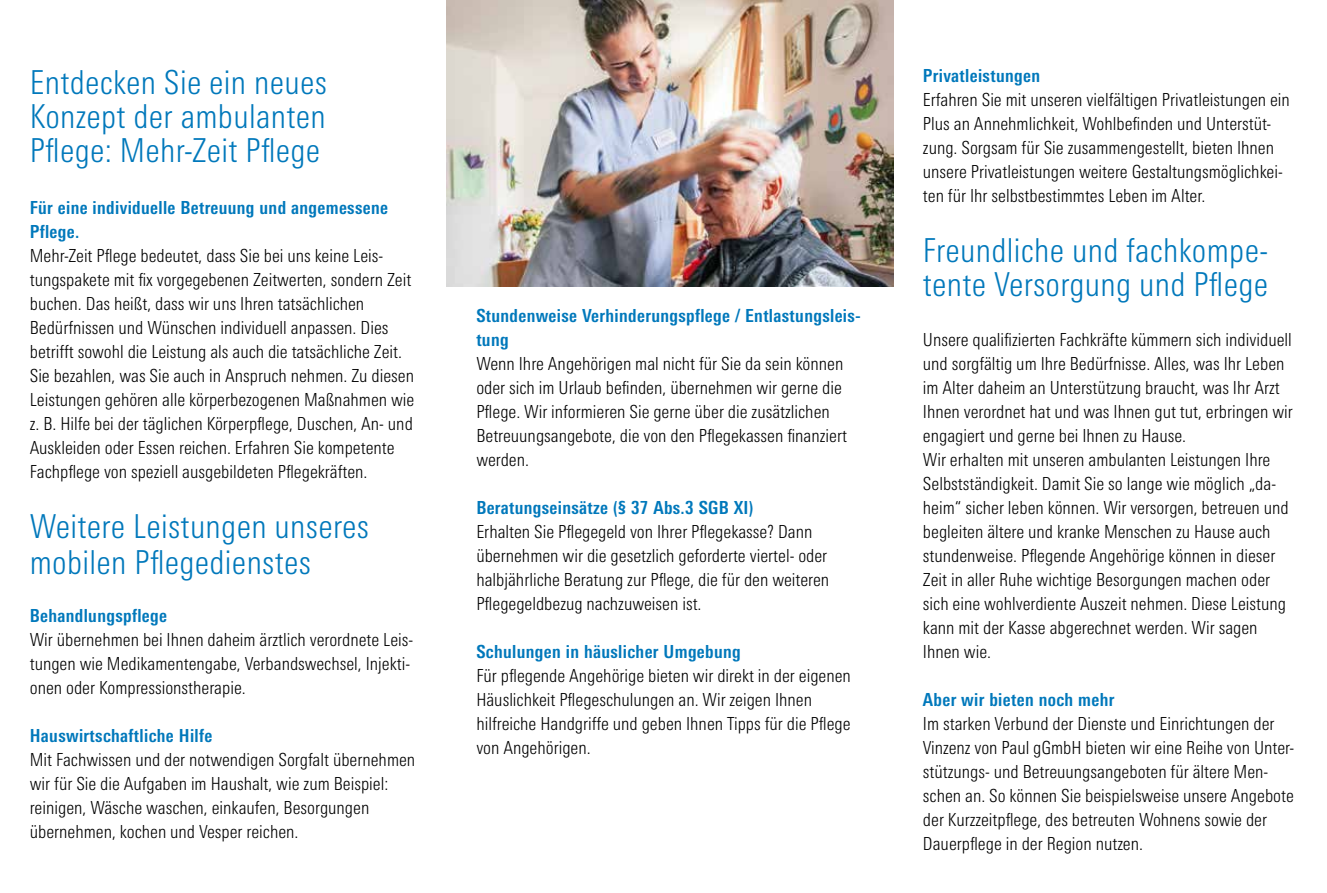
<style>
.page{position:relative;width:1327px;height:893px;background:#fff}
.page>*{position:absolute;margin:0;border:0;box-sizing:border-box;transform-origin:0 0}
.t1{font:300 condensed 33px/33.8px "Univers Next Pro";letter-spacing:.01em;color:#0078bb}
.t2{font:300 condensed 18px/24px "Univers Next Pro";color:#000}
.t3{font:700 condensed 18px/24px "Univers Next Pro";letter-spacing:.02em;color:#0078bb}
</style>
<div class="page">
<img style="left:446px;top:0;width:447px;height:286px">
<h1 class="t1" style="left:30px;top:65px;width:299px;text-align:justify">Entdecken Sie ein neues Konzept der ambulanten Pflege: Mehr-Zeit Pflege</h1>
<p class="t3" style="left:30px;top:195px;width:360px">Für eine individuelle Betreuung und angemessene<br>Pflege.</p>
<p class="t2" style="left:30px;top:244px;width:386px">Mehr-Zeit Pflege bedeutet, dass Sie bei uns keine Leis&shy;tungspakete mit fix vorgegebenen Zeitwerten, sondern Zeit buchen. Das heißt, dass wir uns Ihren tatsächlichen Bedürfnissen und Wünschen individuell anpassen. Dies betrifft sowohl die Leistung als auch die tatsächliche Zeit.<br>Sie bezahlen, was Sie auch in Anspruch nehmen. Zu diesen Leistungen gehören alle körperbezogenen Maßnahmen wie z. B. Hilfe bei der täglichen Körperpflege, Duschen, An- und Auskleiden oder Essen reichen. Erfahren Sie kompetente Fachpflege von speziell ausgebildeten Pflegekräften.</p>
<h1 class="t1" style="left:30px;top:508px;width:341px;line-height:36px">Weitere Leistungen unseres mobilen Pflegedienstes</h1>
<p class="t3" style="left:30px;top:603px;width:139px">Behandlungspflege</p>
<p class="t2" style="left:30px;top:628px;width:385px">Wir übernehmen bei Ihnen daheim ärztlich verordnete Leis&shy;tungen wie Medikamentengabe, Verbandswechsel, Injekti&shy;onen oder Kompressionstherapie.</p>
<p class="t3" style="left:30px;top:723px;width:184px">Hauswirtschaftliche Hilfe</p>
<p class="t2" style="left:30px;top:748px;width:387px">Mit Fachwissen und der notwendigen Sorgfalt übernehmen wir für Sie die Aufgaben im Haushalt, wie zum Beispiel: reinigen, Wäsche waschen, einkaufen, Besorgungen übernehmen, kochen und Vesper reichen.</p>
<p class="t3" style="left:476px;top:303px;width:386px">Stundenweise Verhinderungspflege / Entlastungsleis&shy;tung</p>
<p class="t2" style="left:476px;top:352px;width:372px">Wenn Ihre Angehörigen mal nicht für Sie da sein können oder sich im Urlaub befinden, übernehmen wir gerne die Pflege. Wir informieren Sie gerne über die zusätzlichen Betreuungsangebote, die von den Pflegekassen finanziert werden.</p>
<p class="t3" style="left:476px;top:495px;width:279px">Beratungseinsätze (§ 37 Abs.3 SGB XI)</p>
<p class="t2" style="left:476px;top:520px;width:354px">Erhalten Sie Pflegegeld von Ihrer Pflegekasse? Dann übernehmen wir die gesetzlich geforderte viertel- oder halbjährliche Beratung zur Pflege, die für den weiteren Pflegegeldbezug nachzuweisen ist.</p>
<p class="t3" style="left:476px;top:639px;width:266px">Schulungen in häuslicher Umgebung</p>
<p class="t2" style="left:476px;top:664px;width:376px">Für pflegende Angehörige bieten wir direkt in der eigenen Häuslichkeit Pflegeschulungen an. Wir zeigen Ihnen hilfreiche Handgriffe und geben Ihnen Tipps für die Pflege von Angehörigen.</p>
<p class="t3" style="left:923px;top:63px;width:119px">Privatleistungen</p>
<p class="t2" style="left:923px;top:87px;width:368px">Erfahren Sie mit unseren vielfältigen Privatleistungen ein Plus an Annehmlichkeit, Wohlbefinden und Unterstüt&shy;zung. Sorgsam für Sie zusammengestellt, bieten Ihnen unsere Privatleistungen weitere Gestaltungsmöglichkei&shy;ten für Ihr selbstbestimmtes Leben im Alter.</p>
<h1 class="t1" style="left:923px;top:233px;width:347px">Freundliche und fachkompe&shy;tente Versorgung und Pflege</h1>
<p class="t2" style="left:923px;top:328px;width:371px">Unsere qualifizierten Fachkräfte kümmern sich individuell und sorgfältig um Ihre Bedürfnisse. Alles, was Ihr Leben im Alter daheim an Unterstützung braucht, was Ihr Arzt Ihnen verordnet hat und was Ihnen gut tut, erbringen wir engagiert und gerne bei Ihnen zu Hause.<br>Wir erhalten mit unseren ambulanten Leistungen Ihre Selbstständigkeit. Damit Sie so lange wie möglich „da&shy;heim“ sicher leben können. Wir versorgen, betreuen und begleiten ältere und kranke Menschen zu Hause auch stundenweise. Pflegende Angehörige können in dieser Zeit in aller Ruhe wichtige Besorgungen machen oder sich eine wohlverdiente Auszeit nehmen. Diese Leistung kann mit der Kasse abgerechnet werden. Wir sagen Ihnen wie.</p>
<p class="t3" style="left:923px;top:687px;width:193px">Aber wir bieten noch mehr</p>
<p class="t2" style="left:923px;top:712px;width:373px">Im starken Verbund der Dienste und Einrichtungen der Vinzenz von Paul gGmbH bieten wir eine Reihe von Unter&shy;stützungs- und Betreuungsangeboten für ältere Men&shy;schen an. So können Sie beispielsweise unsere Angebote der Kurzzeitpflege, des betreuten Wohnens sowie der Dauerpflege in der Region nutzen.</p>
</div>
